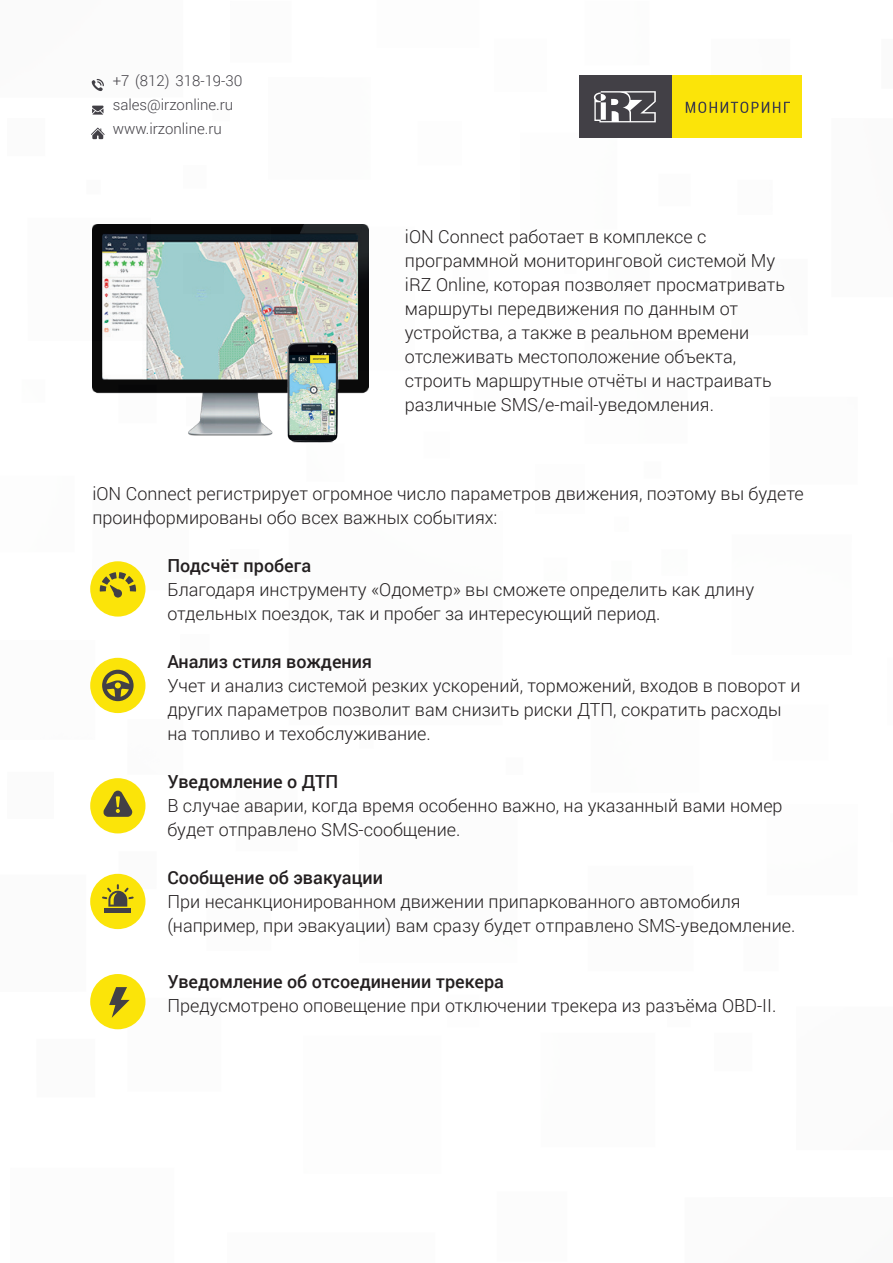
<style>
.page{position:relative;width:893px;height:1263px;background:#fff}
.page>*{position:absolute;margin:0;border:0;box-sizing:border-box;transform-origin:0 0}
.t1{font:300 18px/24px "Roboto";color:#231f20}
.t2{font:500 18px "Roboto";color:#231f20}
.t3{font:300 15px/24px "Roboto";color:#424046}
</style>
<div class="page">
<img style="left:90px;top:78px;width:279px;height:952px">
<div style="left:671px;top:75px;width:131px;height:63px;background:#fbe409"></div>
<svg style="left:686px;top:102px;width:104px;height:11px"></svg>
<div style="left:579px;top:75px;width:92px;height:63px;background:#424046"></div>
<svg style="left:594px;top:91px;width:62px;height:31px"></svg>
<div style="left:90px;top:561px;width:55px;height:56px;background:#fbe409;border-radius:50%"></div>
<svg style="left:100px;top:572px;width:36px;height:26px"></svg>
<div style="left:90px;top:658px;width:55px;height:55px;background:#fbe409;border-radius:50%"></div>
<svg style="left:102px;top:670px;width:32px;height:31px"></svg>
<div style="left:90px;top:778px;width:55px;height:55px;background:#fbe409;border-radius:50%"></div>
<svg style="left:103px;top:791px;width:29px;height:26px"></svg>
<div style="left:90px;top:874px;width:55px;height:55px;background:#fbe409;border-radius:50%"></div>
<div style="left:105px;top:908px;width:26px;height:5px;background:#424046"></div>
<svg style="left:102px;top:884px;width:32px;height:22px"></svg>
<div style="left:90px;top:974px;width:55px;height:55px;background:#fbe409;border-radius:50%"></div>
<svg style="left:109px;top:987px;width:21px;height:31px"></svg>
<svg style="left:91px;top:79px;width:13px;height:13px"></svg>
<svg style="left:92px;top:106px;width:12px;height:9px"></svg>
<svg style="left:91px;top:128px;width:14px;height:11px"></svg>
<img style="left:283px;top:340px;width:59px;height:104px">
<p class="t3" style="left:113px;top:68px;width:131px">+7 (812) 318-19-30 sales@irzonline.ru www.irzonline.ru</p>
<p class="t1" style="left:405px;top:224px;width:382px">iON Connect работает в комплексе с программной мониторинговой системой My iRZ Online, которая позволяет просматривать маршруты передвижения по данным от устройства, а также в реальном времени отслеживать местоположение объекта, строить маршрутные отчёты и настраивать различные SMS/e-mail-уведомления.</p>
<p class="t1" style="left:92px;top:481px;width:713px">iON Connect регистрирует огромное число параметров движения, поэтому вы будете проинформированы обо всех важных событиях:</p>
<p class="t2" style="left:167px;top:553px;width:145px">Подсчёт пробега</p>
<p class="t1" style="left:167px;top:577px;width:588px">Благодаря инструменту «Одометр» вы сможете определить как длину отдельных поездок, так и пробег за интересующий период.</p>
<p class="t2" style="left:167px;top:649px;width:206px">Анализ стиля вождения</p>
<p class="t1" style="left:167px;top:673px;width:635px">Учет и анализ системой резких ускорений, торможений, входов в поворот и других параметров позволит вам снизить риски ДТП, сократить расходы на топливо и техобслуживание.</p>
<p class="t2" style="left:167px;top:769px;width:172px">Уведомление о ДТП</p>
<p class="t1" style="left:167px;top:793px;width:617px">В случае аварии, когда время особенно важно, на указанный вами номер будет отправлено SMS-сообщение.</p>
<p class="t2" style="left:167px;top:865px;width:217px">Сообщение об эвакуации</p>
<p class="t1" style="left:167px;top:889px;width:630px">При несанкционированном движении припаркованного автомобиля (например, при эвакуации) вам сразу будет отправлено SMS-уведомление.</p>
<p class="t2" style="left:167px;top:969px;width:338px">Уведомление об отсоединении трекера</p>
<p class="t1" style="left:167px;top:993px;width:610px">Предусмотрено оповещение при отключении трекера из разъёма OBD-II.</p>
</div>
